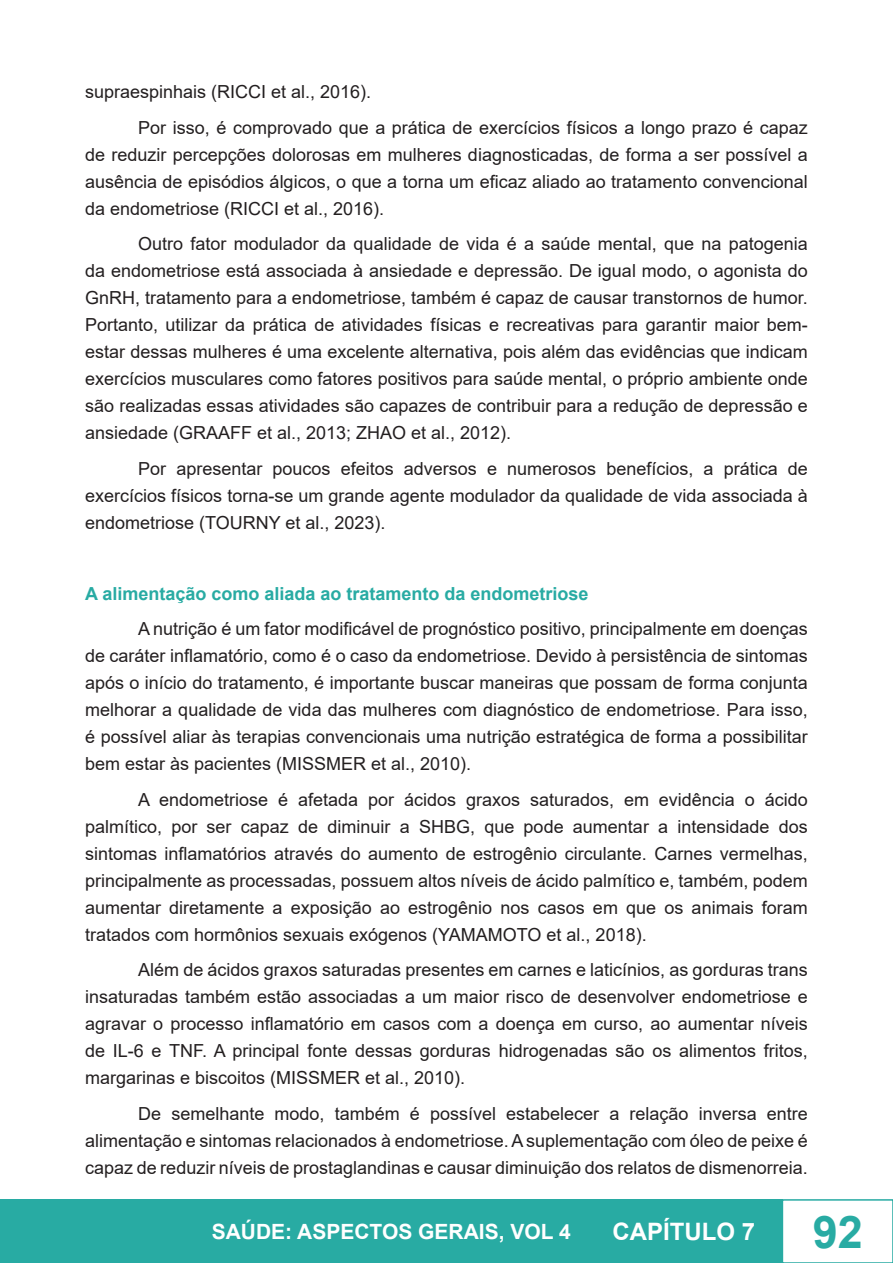
<style>
.page{position:relative;width:893px;height:1263px;background:#fff}
.page>*{position:absolute;margin:0;border:0;box-sizing:border-box;transform-origin:0 0}
.t1{font:700 45px "Arial";color:#28aba3}
.t2{font:700 24px "Arial";color:#fff}
.t3{font:700 21px "Arial";color:#fff}
.t4{font:18px/27px "Arial";color:#231f20;text-align:justify}
.t5{font:700 18px "Arial";color:#28aba3}
</style>
<div class="page">
<div style="left:0;top:1200px;width:782px;height:63px;background:#28aba3"></div>
<div style="left:782px;top:1199px;width:111px;height:64px;border:2px solid #28aba3"></div>
<p class="t4" style="left:85px;top:78px;width:288px">supraespinhais (RICCI et al., 2016).</p>
<p class="t4" style="left:85px;top:114px;width:724px;text-indent:53px">Por isso, é comprovado que a prática de exercícios físicos a longo prazo é capaz de reduzir percepções dolorosas em mulheres diagnosticadas, de forma a ser possível a ausência de episódios álgicos, o que a torna um eficaz aliado ao tratamento convencional da endometriose (RICCI et al., 2016).</p>
<p class="t4" style="left:85px;top:230px;width:724px;text-indent:53px">Outro fator modulador da qualidade de vida é a saúde mental, que na patogenia da endometriose está associada à ansiedade e depressão. De igual modo, o agonista do GnRH, tratamento para a endometriose, também é capaz de causar transtornos de humor.<br>Portanto, utilizar da prática de atividades físicas e recreativas para garantir maior bem&shy;estar dessas mulheres é uma excelente alternativa, pois além das evidências que indicam exercícios musculares como fatores positivos para saúde mental, o próprio ambiente onde são realizadas essas atividades são capazes de contribuir para a redução de depressão e ansiedade (GRAAFF et al., 2013; ZHAO et al., 2012).</p>
<p class="t4" style="left:85px;top:455px;width:724px;text-indent:53px">Por apresentar poucos efeitos adversos e numerosos benefícios, a prática de exercícios físicos torna-se um grande agente modulador da qualidade de vida associada à endometriose (TOURNY et al., 2023).</p>
<p class="t5" style="left:85px;top:581px;width:505px">A alimentação como aliada ao tratamento da endometriose</p>
<p class="t4" style="left:85px;top:615px;width:724px;text-indent:53px">A nutrição é um fator modificável de prognóstico positivo, principalmente em doenças de caráter inflamatório, como é o caso da endometriose. Devido à persistência de sintomas após o início do tratamento, é importante buscar maneiras que possam de forma conjunta melhorar a qualidade de vida das mulheres com diagnóstico de endometriose. Para isso, é possível aliar às terapias convencionais uma nutrição estratégica de forma a possibilitar bem estar às pacientes (MISSMER et al., 2010).</p>
<p class="t4" style="left:85px;top:786px;width:724px;text-indent:53px">A endometriose é afetada por ácidos graxos saturados, em evidência o ácido palmítico, por ser capaz de diminuir a SHBG, que pode aumentar a intensidade dos sintomas inflamatórios através do aumento de estrogênio circulante. Carnes vermelhas, principalmente as processadas, possuem altos níveis de ácido palmítico e, também, podem aumentar diretamente a exposição ao estrogênio nos casos em que os animais foram tratados com hormônios sexuais exógenos (YAMAMOTO et al., 2018).</p>
<p class="t4" style="left:85px;top:956px;width:724px;text-indent:53px">Além de ácidos graxos saturadas presentes em carnes e laticínios, as gorduras trans insaturadas também estão associadas a um maior risco de desenvolver endometriose e agravar o processo inflamatório em casos com a doença em curso, ao aumentar níveis de IL-6 e TNF. A principal fonte dessas gorduras hidrogenadas são os alimentos fritos, margarinas e biscoitos (MISSMER et al., 2010).</p>
<p class="t4" style="left:85px;top:1100px;width:724px;text-indent:53px">De semelhante modo, também é possível estabelecer a relação inversa entre alimentação e sintomas relacionados à endometriose. A suplementação com óleo de peixe é capaz de reduzir níveis de prostaglandinas e causar diminuição dos relatos de dismenorreia.</p>
<p class="t3" style="left:212px;top:1217px;width:361px">SAÚDE: ASPECTOS GERAIS, VOL 4</p>
<h2 class="t2" style="left:612px;top:1215px;width:144px">CAPÍTULO 7</h2>
<h1 class="t1" style="left:813px;top:1200px;width:52px">92</h1>
</div>
